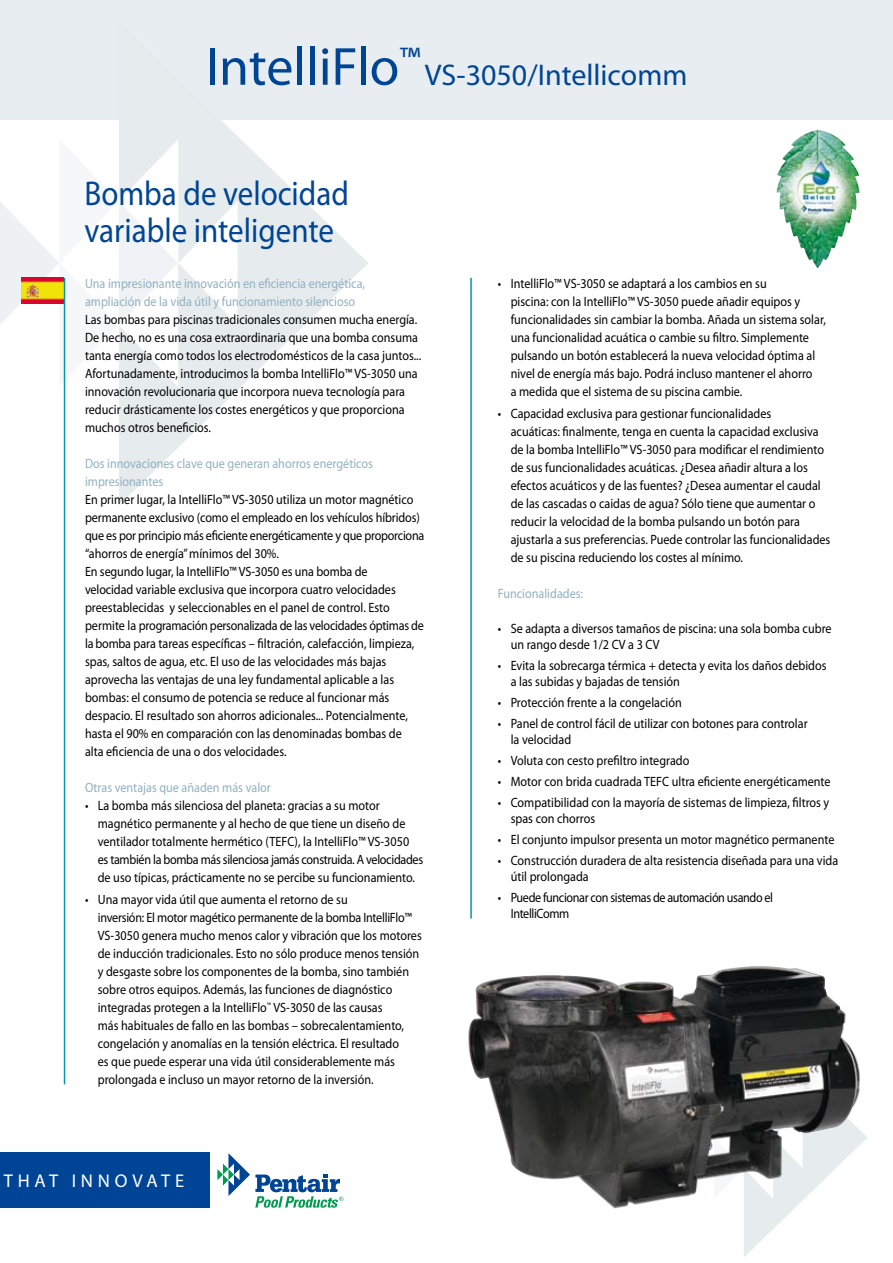
<style>
.page{position:relative;width:893px;height:1263px;background:#fff}
.page>*{position:absolute;margin:0;border:0;box-sizing:border-box;transform-origin:0 0}
.t1{font:34.5px/37.5px "Myriad Pro";color:#004595;scale:.9 1}
.t2{font:30px "Myriad Pro";color:#004595}
.t3{font:18.45px "Myriad Pro";letter-spacing:.26em;color:#fff}
.t4{font:13.5px/18px "Myriad Pro";color:#000;scale:.9 1}
.t5{font:13.5px/18px "Myriad Pro";color:#92b1c1;scale:.9 1}
.t6{font:13.5px/16.5px "Myriad Pro";letter-spacing:-.03em;color:#000;scale:.9 1}
.s1{font-size:54px}
</style>
<div class="page">
<div style="left:0;top:0;width:893px;height:119px;background:#e7edf0"></div>
<svg style="left:0;top:202px;width:66px;height:185px"></svg>
<svg style="left:119px;top:119px;width:250px;height:386px"></svg>
<svg style="left:744px;top:1223px;width:35px;height:34px"></svg>
<svg style="left:217px;top:1153px;width:126px;height:55px"></svg>
<div style="left:0;top:1152px;width:209px;height:56px;background:#004595"></div>
<img style="left:21px;top:278px;width:43px;height:25px">
<hr style="left:470px;top:278px;width:2px;height:640px;background:#0099a5">
<hr style="left:64px;top:278px;width:1px;height:806px;background:#0099a5">
<img style="left:468px;top:966px;width:399px;height:257px">
<img style="left:776px;top:130px;width:83px;height:138px">
<h2 class="t2" style="left:206px;top:56px;width:483px"><span class="s1">I ntelliFlo</span><sup>™</sup>VS-3050/I ntellicomm</h2>
<h1 class="t1" style="left:84px;top:174px;width:295px">Bomba de velocidad variable inteligente</h1>
<p class="t5" style="left:85px;top:274px;width:313px">Una impresionante innovación en eficiencia energética, ampliación de la vida útil y funcionamiento silencioso</p>
<p class="t4" style="left:85px;top:310px;width:375px">Las bombas para piscinas tradicionales consumen mucha energía.<br>De hecho, no es una cosa extraordinaria que una bomba consuma tanta energía como todos los electrodomésticos de la casa juntos...<br>Afortunadamente, introducimos la bomba I ntelliFlo™ VS-3050 una innovación revolucionaria que incorpora nueva tecnología para reducir drásticamente los costes energéticos y que proporciona muchos otros beneficios.</p>
<p class="t5" style="left:85px;top:454px;width:321px">Dos innovaciones clave que generan ahorros energéticos impresionantes</p>
<p class="t4" style="left:85px;top:490px;width:379px">En primer lugar, la I ntelliFlo™ VS-3050 utiliza un motor magnético permanente exclusivo (como el empleado en los vehículos híbridos) que es por principio más eficiente energéticamente y que proporciona “ahorros de energía” mínimos del 30%.<br>En segundo lugar, la I ntelliFlo™ VS-3050 es una bomba de<br>velocidad variable exclusiva que incorpora cuatro velocidades preestablecidas y seleccionables en el panel de control. Esto permite la programación personalizada de las velocidades óptimas de la bomba para tareas específicas – filtración, calefacción, limpieza, spas, saltos de agua, etc. El uso de las velocidades más bajas aprovecha las ventajas de una ley fundamental aplicable a las bombas: el consumo de potencia se reduce al funcionar más despacio. El resultado son ahorros adicionales... Potencialmente, hasta el 90% en comparación con las denominadas bombas de<br>alta eficiencia de una o dos velocidades.</p>
<p class="t5" style="left:85px;top:778px;width:208px">Otras ventajas que añaden más valor</p>
<p class="t4" style="left:98px;top:796px;width:363px;text-indent:-13px">• La bomba más silenciosa del planeta: gracias a su motor magnético permanente y al hecho de que tiene un diseño de ventilador totalmente hermético (TEFC), la I ntelliFlo™ VS-3050<br>es también la bomba más silenciosa jamás construida. A velocidades de uso típicas, prácticamente no se percibe su funcionamiento.</p>
<p class="t4" style="left:98px;top:890px;width:362px;text-indent:-13px">• Una mayor vida útil que aumenta el retorno de su<br>inversión: El motor magético permanente de la bomba I ntelliFlo™ VS-3050 genera mucho menos calor y vibración que los motores de inducción tradicionales. Esto no sólo produce menos tensión y desgaste sobre los componentes de la bomba, sino también sobre otros equipos. Además, las funciones de diagnóstico integradas protegen a la I ntelliFlo<sup>™</sup> VS-3050 de las causas<br>más habituales de fallo en las bombas – sobrecalentamiento, congelación y anomalías en la tensión eléctrica. El resultado<br>es que puede esperar una vida útil considerablemente más prolongada e incluso un mayor retorno de la inversión.</p>
<h3 class="t3" style="left:4px;top:1169px;width:182px">t hat innovat e</h3>
<p class="t4" style="left:511px;top:274px;width:352px;text-indent:-13px">• I ntelliFlo™ VS-3050 se adaptará a los cambios en su<br>piscina: con la I ntelliFlo™ VS-3050 puede añadir equipos y funcionalidades sin cambiar la bomba. Añada un sistema solar, una funcionalidad acuática o cambie su filtro. Simplemente pulsando un botón establecerá la nueva velocidad óptima al nivel de energía más bajo. Podrá incluso mantener el ahorro<br>a medida que el sistema de su piscina cambie.</p>
<p class="t4" style="left:511px;top:404px;width:357px;text-indent:-13px">• Capacidad exclusiva para gestionar funcionalidades<br>acuáticas: finalmente, tenga en cuenta la capacidad exclusiva de la bomba I ntelliFlo™ VS-3050 para modificar el rendimiento de sus funcionalidades acuáticas. ¿Desea añadir altura a los efectos acuáticos y de las fuentes? ¿Desea aumentar el caudal de las cascadas o caidas de agua? Sólo tiene que aumentar o reducir la velocidad de la bomba pulsando un botón para ajustarla a sus preferencias. Puede controlar las funcionalidades de su piscina reduciendo los costes al mínimo.</p>
<p class="t5" style="left:498px;top:584px;width:96px">Funcionalidades:</p>
<p class="t4" style="left:511px;top:620px;width:358px;line-height:16.5px;text-indent:-13px">• Se adapta a diversos tamaños de piscina: una sola bomba cubre un rango desde 1/2 CV a 3 CV</p>
<p class="t4" style="left:511px;top:657px;width:352px;line-height:16.5px;text-indent:-13px">• Evita la sobrecarga térmica + detecta y evita los daños debidos a las subidas y bajadas de tensión</p>
<p class="t4" style="left:498px;top:693px;width:206px">• Protección frente a la congelación</p>
<p class="t4" style="left:511px;top:715px;width:331px;line-height:16.5px;text-indent:-13px">• Panel de control fácil de utilizar con botones para controlar la velocidad</p>
<p class="t4" style="left:498px;top:751px;width:214px">• Voluta con cesto prefiltro integrado</p>
<p class="t4" style="left:498px;top:772px;width:371px">• Motor con brida cuadrada TEFC ultra eficiente energéticamente</p>
<p class="t4" style="left:511px;top:794px;width:356px;line-height:16.5px;text-indent:-13px">• Compatibilidad con la mayoría de sistemas de limpieza, filtros y spas con chorros</p>
<p class="t4" style="left:498px;top:830px;width:375px">• El conjunto impulsor presenta un motor magnético permanente</p>
<p class="t4" style="left:511px;top:852px;width:365px;line-height:16.5px;text-indent:-13px">• Construcción duradera de alta resistencia diseñada para una vida útil prolongada</p>
<p class="t6" style="left:511px;top:889px;width:293px;text-indent:-13px">• Puede funcionar con sistemas de automación usando el<br>I ntelliComm</p>
</div>
